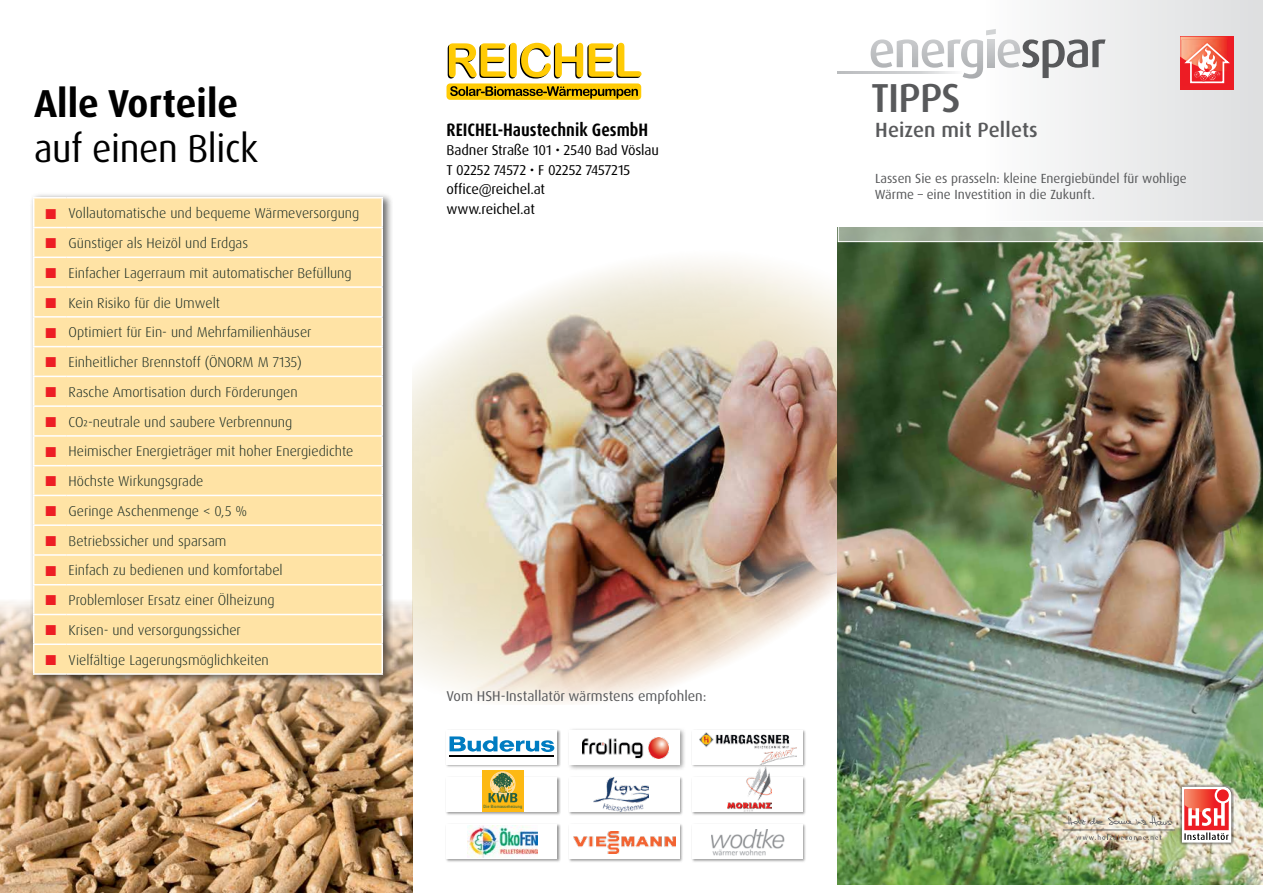
<style>
.page{position:relative;width:1263px;height:893px;background:#fff}
.page>*{position:absolute;margin:0;border:0;box-sizing:border-box;transform-origin:0 0}
.t1{font:500 40.5px "Dax OT";letter-spacing:-.02em;color:#58595b}
.t2{font:39px "Dax Pro";letter-spacing:-.01em;color:#000;scale:.95 1}
.t3{font:700 39px "Dax Pro";color:#000;scale:.95 1}
.t4{font:500 20.55px "Dax OT";letter-spacing:.005em;color:#58595b}
.t5{font:700 condensed 18px "Dax Pro";color:#000}
.t6{font:300 14.25px "Dax Pro";color:#12251f}
.t7{font:14.25px/19.5px "Dax Pro";letter-spacing:-.01em;color:#000}
.t8{font:14.25px "Dax Pro";color:#58595b}
.t9{font:13.2px/15.9px "Dax OT";color:#58595b}
.t10{font:condensed 4.35px "Zurich BT";letter-spacing:.04em;color:#275f41}
.s1{color:#ed1d24}
</style>
<div class="page">
<img style="left:412px;top:250px;width:426px;height:455px">
<img style="left:0;top:601px;width:412px;height:292px">
<div style="left:29px;top:192px;width:365px;height:493px;background:#000;opacity:.6"></div>
<div style="left:34px;top:199px;width:347px;height:474px;background:#ffe3a5"></div>
<hr style="left:67px;top:227px;width:316px;height:1px;background:#fff">
<hr style="left:67px;top:257px;width:316px;height:1px;background:#fff">
<hr style="left:67px;top:286px;width:316px;height:2px;background:#fff">
<hr style="left:67px;top:316px;width:316px;height:2px;background:#fff">
<hr style="left:67px;top:346px;width:316px;height:1px;background:#fff">
<hr style="left:67px;top:376px;width:316px;height:1px;background:#fff">
<hr style="left:67px;top:405px;width:316px;height:2px;background:#fff">
<hr style="left:67px;top:435px;width:316px;height:2px;background:#fff">
<hr style="left:67px;top:465px;width:316px;height:1px;background:#fff">
<hr style="left:67px;top:495px;width:316px;height:1px;background:#fff">
<hr style="left:67px;top:524px;width:316px;height:2px;background:#fff">
<hr style="left:67px;top:554px;width:316px;height:2px;background:#fff">
<hr style="left:67px;top:584px;width:316px;height:1px;background:#fff">
<hr style="left:67px;top:614px;width:316px;height:1px;background:#fff">
<hr style="left:33px;top:227px;width:34px;height:1px;background:#fff">
<hr style="left:33px;top:257px;width:34px;height:1px;background:#fff">
<hr style="left:33px;top:286px;width:34px;height:2px;background:#fff">
<hr style="left:33px;top:316px;width:34px;height:2px;background:#fff">
<hr style="left:33px;top:346px;width:34px;height:1px;background:#fff">
<hr style="left:33px;top:376px;width:34px;height:1px;background:#fff">
<hr style="left:33px;top:405px;width:34px;height:2px;background:#fff">
<hr style="left:33px;top:435px;width:34px;height:2px;background:#fff">
<hr style="left:33px;top:465px;width:34px;height:1px;background:#fff">
<hr style="left:33px;top:495px;width:34px;height:1px;background:#fff">
<hr style="left:33px;top:524px;width:34px;height:2px;background:#fff">
<hr style="left:33px;top:554px;width:34px;height:2px;background:#fff">
<hr style="left:33px;top:584px;width:34px;height:1px;background:#fff">
<hr style="left:33px;top:614px;width:34px;height:1px;background:#fff">
<hr style="left:33px;top:197px;width:34px;height:2px;background:#fff">
<hr style="left:67px;top:197px;width:316px;height:2px;background:#fff">
<hr style="left:381px;top:199px;width:2px;height:28px;background:#fff">
<hr style="left:381px;top:228px;width:2px;height:29px;background:#fff">
<hr style="left:381px;top:258px;width:2px;height:28px;background:#fff">
<hr style="left:381px;top:288px;width:2px;height:28px;background:#fff">
<hr style="left:381px;top:318px;width:2px;height:28px;background:#fff">
<hr style="left:381px;top:347px;width:2px;height:29px;background:#fff">
<hr style="left:381px;top:377px;width:2px;height:28px;background:#fff">
<hr style="left:381px;top:407px;width:2px;height:28px;background:#fff">
<hr style="left:381px;top:437px;width:2px;height:28px;background:#fff">
<hr style="left:381px;top:466px;width:2px;height:29px;background:#fff">
<hr style="left:381px;top:496px;width:2px;height:28px;background:#fff">
<hr style="left:381px;top:526px;width:2px;height:28px;background:#fff">
<hr style="left:381px;top:556px;width:2px;height:28px;background:#fff">
<hr style="left:381px;top:585px;width:2px;height:29px;background:#fff">
<hr style="left:381px;top:615px;width:2px;height:28px;background:#fff">
<hr style="left:33px;top:643px;width:34px;height:2px;background:#fff">
<svg style="left:33px;top:199px;width:1px;height:474px"></svg>
<hr style="left:67px;top:643px;width:316px;height:2px;background:#fff">
<hr style="left:381px;top:645px;width:2px;height:28px;background:#fff">
<hr style="left:33px;top:673px;width:34px;height:2px;background:#fff">
<hr style="left:67px;top:673px;width:316px;height:2px;background:#fff">
<div style="left:844px;top:0;width:419px;height:228px;background:linear-gradient(to right,#fff,#dfe0e1)"></div>
<hr style="left:838px;top:71px;width:128px;height:2px;background:#bfc1c3">
<svg style="left:871px;top:29px;width:234px;height:50px"></svg>
<div style="left:1180px;top:37px;width:54px;height:53px;background:#ed1d24"></div>
<svg style="left:1180px;top:37px;width:50px;height:47px"></svg>
<img style="left:838px;top:242px;width:425px;height:642px">
<svg style="left:838px;top:221px;width:425px;height:21px"></svg>
<hr style="left:1063px;top:830px;width:112px;height:1px;background:#6d6e71">
<svg style="left:1076px;top:835px;width:85px;height:5px"></svg>
<svg style="left:1179px;top:784px;width:55px;height:62px"></svg>
<svg style="left:1182px;top:787px;width:49px;height:56px"></svg>
<svg style="left:1063px;top:815px;width:109px;height:11px"></svg>
<div style="left:567px;top:727px;width:120px;height:44px;background:#000;opacity:.4"></div>
<div style="left:569px;top:730px;width:111px;height:34px;background:#fff"></div>
<div style="left:691px;top:823px;width:115px;height:40px;background:#000;opacity:.4"></div>
<div style="left:692px;top:825px;width:111px;height:34px;background:#fff"></div>
<div style="left:691px;top:729px;width:115px;height:39px;background:#000;opacity:.4"></div>
<div style="left:692px;top:730px;width:111px;height:34px;background:#fff"></div>
<div style="left:445px;top:776px;width:116px;height:40px;background:#000;opacity:.4"></div>
<div style="left:446px;top:777px;width:111px;height:35px;background:#fff"></div>
<div style="left:568px;top:823px;width:116px;height:40px;background:#000;opacity:.4"></div>
<div style="left:569px;top:825px;width:111px;height:34px;background:#fff"></div>
<img style="left:573px;top:831px;width:103px;height:22px">
<div style="left:568px;top:776px;width:116px;height:40px;background:#000;opacity:.4"></div>
<div style="left:569px;top:777px;width:111px;height:35px;background:#fff"></div>
<img style="left:594px;top:777px;width:55px;height:35px">
<div style="left:445px;top:729px;width:116px;height:39px;background:#000;opacity:.4"></div>
<div style="left:446px;top:730px;width:111px;height:34px;background:#fff"></div>
<div style="left:445px;top:823px;width:116px;height:40px;background:#000;opacity:.4"></div>
<div style="left:446px;top:824px;width:111px;height:35px;background:#fff"></div>
<img style="left:711px;top:830px;width:73px;height:26px">
<div style="left:691px;top:776px;width:115px;height:39px;background:#000;opacity:.4"></div>
<div style="left:692px;top:777px;width:111px;height:34px;background:#fff"></div>
<svg style="left:449px;top:736px;width:105px;height:16px"></svg>
<hr style="left:449px;top:755px;width:105px;height:1px;background:#000">
<div style="left:482px;top:770px;width:42px;height:42px;background:#fdb913"></div>
<div style="left:490px;top:771px;width:25px;height:25px;border:1px solid #ffdfa4;border-radius:50%"></div>
<svg style="left:488px;top:772px;width:29px;height:30px"></svg>
<img style="left:582px;top:737px;width:87px;height:21px">
<img style="left:727px;top:767px;width:44px;height:44px">
<img style="left:699px;top:732px;width:97px;height:33px">
<img style="left:468px;top:825px;width:70px;height:33px">
<div style="left:446px;top:83px;width:195px;height:17px;background:#ffcb05;border-radius:4px"></div>
<svg style="left:448px;top:43px;width:193px;height:36px"></svg>
<svg style="left:450px;top:86px;width:188px;height:13px"></svg>
<h2 class="t3" style="left:34px;top:78px;width:216px">Alle Vorteile</h2>
<h2 class="t2" style="left:34px;top:123px;width:238px">auf einen Blick</h2>
<p class="t6" style="left:46px;top:204px;width:315px"><span class="s1">■</span> Vollautomatische und bequeme Wärmeversorgung</p>
<p class="t6" style="left:46px;top:234px;width:204px"><span class="s1">■</span> Günstiger als Heizöl und Erdgas</p>
<p class="t6" style="left:46px;top:264px;width:308px"><span class="s1">■</span> Einfacher Lagerraum mit automatischer Befüllung</p>
<p class="t6" style="left:46px;top:293px;width:176px"><span class="s1">■</span> Kein Risiko für die Umwelt</p>
<p class="t6" style="left:46px;top:323px;width:268px"><span class="s1">■</span> Optimiert für Ein- und Mehrfamilienhäuser</p>
<p class="t6" style="left:46px;top:353px;width:258px"><span class="s1">■</span> Einheitlicher Brennstoff (ÖNORM M 7135)</p>
<p class="t6" style="left:46px;top:383px;width:254px"><span class="s1">■</span> Rasche Amortisation durch Förderungen</p>
<p class="t6" style="left:46px;top:412px;width:248px"><span class="s1">■</span> CO²-neutrale und saubere Verbrennung</p>
<p class="t6" style="left:46px;top:442px;width:309px"><span class="s1">■</span> Heimischer Energieträger mit hoher Energiedichte</p>
<p class="t6" style="left:46px;top:472px;width:159px"><span class="s1">■</span> Höchste Wirkungsgrade</p>
<p class="t6" style="left:46px;top:502px;width:203px"><span class="s1">■</span> Geringe Aschenmenge &lt; 0,5 %</p>
<p class="t6" style="left:46px;top:531px;width:182px"><span class="s1">■</span> Betriebssicher und sparsam</p>
<p class="t6" style="left:46px;top:561px;width:239px"><span class="s1">■</span> Einfach zu bedienen und komfortabel</p>
<p class="t6" style="left:46px;top:591px;width:231px"><span class="s1">■</span> Problemloser Ersatz einer Ölheizung</p>
<p class="t6" style="left:46px;top:621px;width:197px"><span class="s1">■</span> Krisen- und versorgungssicher</p>
<p class="t6" style="left:46px;top:650px;width:225px"><span class="s1">■</span> Vielfältige Lagerungsmöglichkeiten</p>
<p class="t5" style="left:447px;top:118px;width:203px">REICHEL-Haustechnik GesmbH</p>
<p class="t7" style="left:447px;top:141px;width:214px">Badner Straße 101 • 2540 Bad Vöslau<br>T 02252 74572 • F 02252 7457215 office@reichel.at<br>www.reichel.at</p>
<p class="t8" style="left:446px;top:687px;width:262px">Vom HSH-Installatör wärmstens empfohlen:</p>
<p class="t10" style="left:484px;top:803px;width:40px">Die Biomasseheizung</p>
<h1 class="t1" style="left:871px;top:59px;width:91px">TIPPS</h1>
<h3 class="t4" style="left:875px;top:110px;width:164px">Heizen mit Pellets</h3>
<p class="t9" style="left:875px;top:168px;width:313px">Lassen Sie es prasseln: kleine Energiebündel für wohlige<br>Wärme – eine Investition in die Zukunft.</p>
</div>
